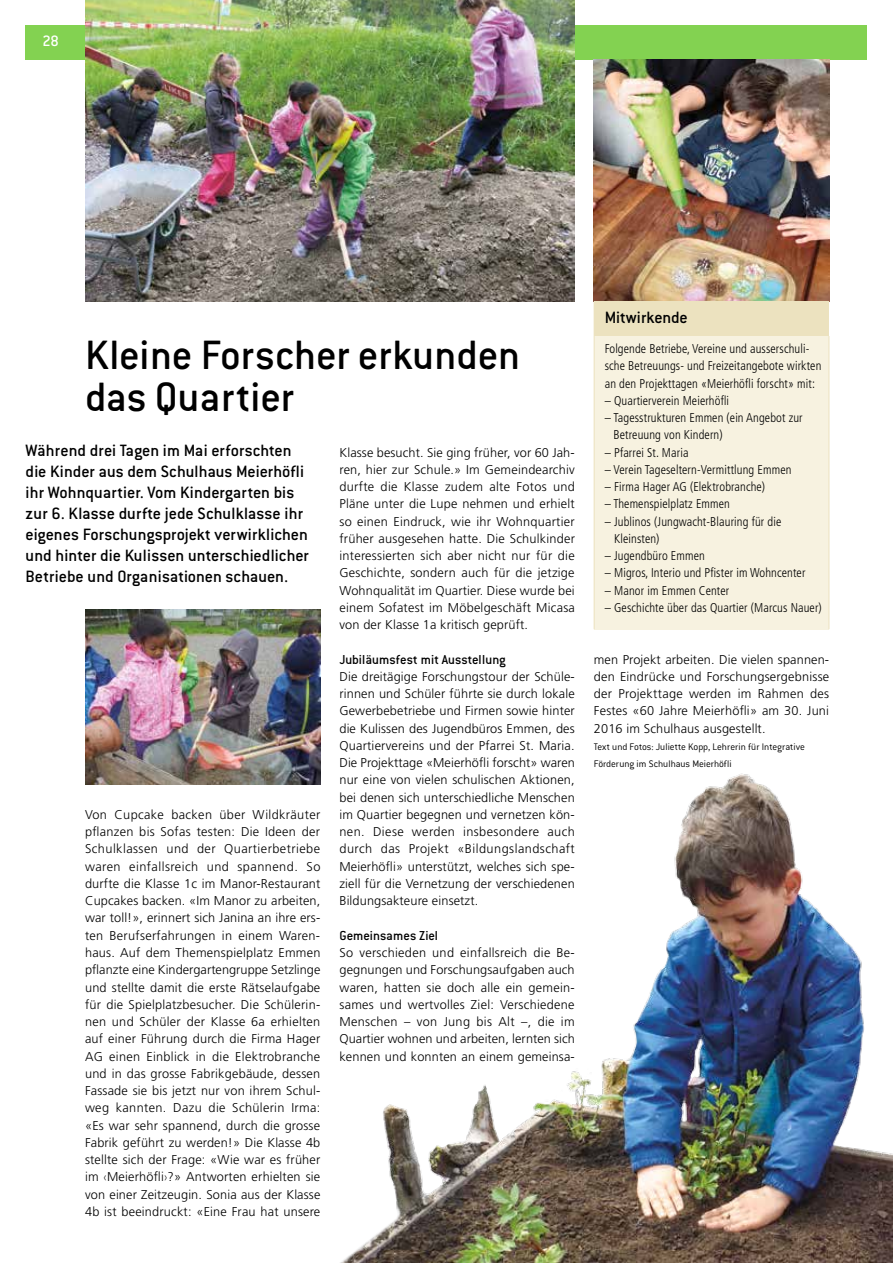
<style>
.page{position:relative;width:893px;height:1263px;background:#fff}
.page>*{position:absolute;margin:0;border:0;box-sizing:border-box;transform-origin:0 0}
.t1{font:500 45px/42px "Conduit ITC Std";color:#000}
.t2{font:500 18px/21px "Conduit ITC Std";color:#000}
.t3{font:500 16.5px "Conduit ITC Std";color:#fff}
.t4{font:500 14.25px "Conduit ITC Std";color:#000}
.t5{font:300 12.75px/17.2px "Frutiger LT Std";letter-spacing:.01em;color:#000;text-align:justify}
.t6{font:300 condensed 12.75px/17.2px "Frutiger LT Std";letter-spacing:.01em;color:#000}
.t7{font:300 10.5px/17.2px "Conduit ITC Std";color:#000}
.s1{font-family:"Swift";font-weight:400}
</style>
<div class="page">
<div style="left:26px;top:26px;width:841px;height:34px;background:#83d251"></div>
<img style="left:85px;top:610px;width:235px;height:174px">
<img style="left:85px;top:0;width:490px;height:301px">
<img style="left:594px;top:60px;width:235px;height:241px">
<img style="left:340px;top:773px;width:553px;height:490px">
<div style="left:594px;top:301px;width:235px;height:35px;background:#ece2bf"></div>
<div style="left:594px;top:336px;width:235px;height:293px;background:#f7f2e0"></div>
<hr style="left:594px;top:336px;width:1px;height:293px;background:#ece2bf">
<hr style="left:829px;top:336px;width:1px;height:293px;background:#ece2bf">
<p class="t3" style="left:43px;top:31px;width:18px">28</p>
<h1 class="t1" style="left:85px;top:334px;width:437px">Kleine Forscher erkunden das Quartier</h1>
<p class="t2" style="left:26px;top:440px;width:285px">Während drei Tagen im Mai erforschten die Kinder aus dem Schulhaus Meierhöfli ihr Wohnquartier. Vom Kindergarten bis zur 6. Klasse durfte jede Schulklasse ihr eigenes Forschungsprojekt verwirklichen und hinter die Kulissen unterschiedlicher Betriebe und Organisationen schauen.</p>
<p class="t5" style="left:339px;top:444px;width:237px">Klasse besucht. Sie ging früher, vor 60 Jah&shy;ren, hier zur Schule.» Im Gemeindearchiv durfte die Klasse zudem alte Fotos und Pläne unter die Lupe nehmen und erhielt so einen Eindruck, wie ihr Wohnquartier früher ausgesehen hatte. Die Schulkinder interessierten sich aber nicht nur für die Geschichte, sondern auch für die jetzige Wohnqualität im Quartier. Diese wurde bei einem Sofatest im Möbelgeschäft Micasa von der Klasse 1a kritisch geprüft.</p>
<p class="t4" style="left:339px;top:651px;width:168px">Jubiläumsfest mit Ausstellung</p>
<p class="t5" style="left:339px;top:668px;width:237px">Die dreitägige Forschungstour der Schüle&shy;rinnen und Schüler führte sie durch lokale Gewerbebetriebe und Firmen sowie hinter die Kulissen des Jugendbüros Emmen, des Quartiervereins und der Pfarrei St. Maria.<br>Die Projekttage «Meierhöfli forscht» waren nur eine von vielen schulischen Aktionen, bei denen sich unterschiedliche Menschen im Quartier begegnen und vernetzen kön&shy;nen. Diese werden insbesondere auch durch das Projekt «Bildungslandschaft Meierhöfli» unterstützt, welches sich spe&shy;ziell für die Vernetzung der verschiedenen Bildungsakteure einsetzt.</p>
<p class="t4" style="left:339px;top:927px;width:100px">Gemeinsames Ziel</p>
<p class="t5" style="left:339px;top:944px;width:237px">So verschieden und einfallsreich die Be&shy;gegnungen und Forschungsaufgaben auch waren, hatten sie doch alle ein gemein&shy;sames und wertvolles Ziel: Verschiedene Menschen – von Jung bis Alt –, die im Quartier wohnen und arbeiten, lernten sich kennen und konnten an einem gemeinsa-</p>
<p class="t5" style="left:85px;top:806px;width:237px">Von Cupcake backen über Wildkräuter pflanzen bis Sofas testen: Die Ideen der Schulklassen und der Quartierbetriebe waren einfallsreich und spannend. So durfte die Klasse 1c im Manor-Restaurant Cupcakes backen. «Im Manor zu arbeiten, war toll!», erinnert sich Janina an ihre ers&shy;ten Berufserfahrungen in einem Waren&shy;haus. Auf dem Themenspielplatz Emmen pflanzte eine Kindergartengruppe Setzlinge und stellte damit die erste Rätselaufgabe für die Spielplatzbesucher. Die Schülerin&shy;nen und Schüler der Klasse 6a erhielten auf einer Führung durch die Firma Hager AG einen Einblick in die Elektrobranche und in das grosse Fabrikgebäude, dessen Fassade sie bis jetzt nur von ihrem Schul&shy;weg kannten. Dazu die Schülerin Irma: «Es war sehr spannend, durch die grosse Fabrik geführt zu werden!» Die Klasse 4b stellte sich der Frage: «Wie war es früher im <span class="s1">‹</span>Meierhöfli<span class="s1">›</span>?» Antworten erhielten sie von einer Zeitzeugin. Sonia aus der Klasse 4b ist beeindruckt: «Eine Frau hat unsere</p>
<h2 class="t2" style="left:605px;top:306px;width:85px">Mitwirkende</h2>
<p class="t6" style="left:605px;top:340px;width:218px">Folgende Betriebe, Vereine und ausserschuli&shy;sche Betreuungs- und Freizeitangebote wirkten an den Projekttagen «Meierhöfli forscht» mit:</p>
<p class="t6" style="left:605px;top:392px;width:126px">– Quartierverein Meierhöfli</p>
<p class="t6" style="left:613px;top:409px;width:191px;text-indent:-9px">– Tagesstrukturen Emmen (ein Angebot zur<br>Betreuung von Kindern)</p>
<p class="t6" style="left:605px;top:444px;width:85px">– Pfarrei St. Maria</p>
<p class="t6" style="left:605px;top:461px;width:188px">– Verein Tageseltern-Vermittlung Emmen</p>
<p class="t6" style="left:605px;top:478px;width:162px">– Firma Hager AG (Elektrobranche)</p>
<p class="t6" style="left:605px;top:496px;width:127px">– Themenspielplatz Emmen</p>
<p class="t6" style="left:614px;top:513px;width:169px;text-indent:-9px">– Jublinos (Jungwacht-Blauring für die<br>Kleinsten)</p>
<p class="t6" style="left:605px;top:547px;width:102px">– Jugendbüro Emmen</p>
<p class="t6" style="left:605px;top:565px;width:202px">– Migros, Interio und Pfister im Wohncenter</p>
<p class="t6" style="left:605px;top:582px;width:126px">– Manor im Emmen Center</p>
<p class="t6" style="left:605px;top:599px;width:219px">– Geschichte über das Quartier (Marcus Nauer)</p>
<p class="t5" style="left:594px;top:651px;width:237px">men Projekt arbeiten. Die vielen spannen&shy;den Eindrücke und Forschungsergebnisse der Projekttage werden im Rahmen des Festes «60 Jahre Meierhöfli» am 30. Juni 2016 im Schulhaus ausgestellt.</p>
<p class="t7" style="left:594px;top:738px;width:213px">Text und Fotos: Juliette Kopp, Lehrerin für Integrative<br>Förderung im Schulhaus Meierhöfli</p>
</div>
